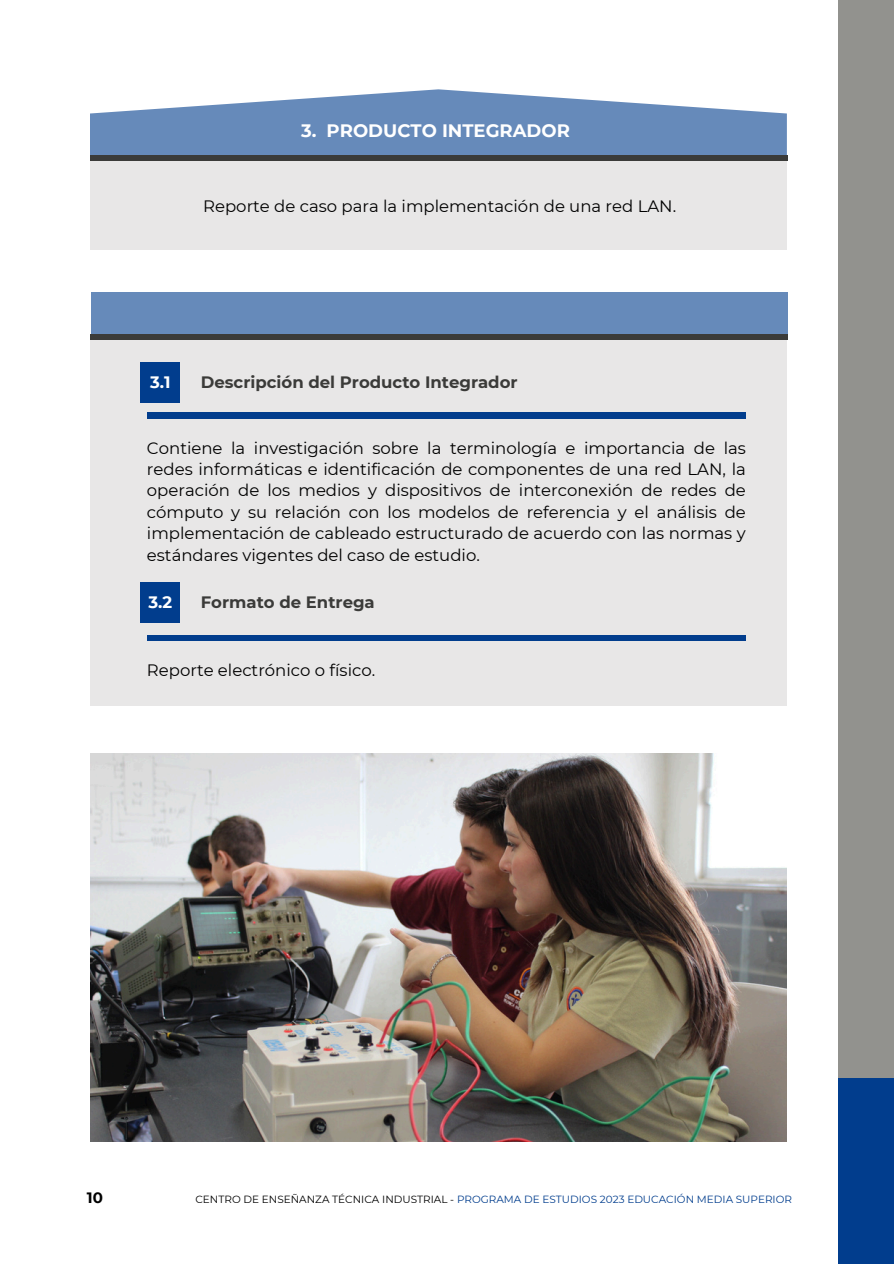
<style>
.page{position:relative;width:894px;height:1264px;background:#fff}
.page>*{position:absolute;margin:0;border:0;box-sizing:border-box;transform-origin:0 0}
.t1{font:700 18px "Montserrat";color:#fff}
.t2{font:16.5px/21.3px "Montserrat";color:#000;text-align:justify}
.t3{font:700 16.5px "Montserrat";color:#3b3b39}
.t4{font:700 16.5px "Montserrat";color:#fff}
.t5{font:700 15px "Montserrat";color:#000}
.t6{font:10.5px "Montserrat";color:#013d8d}
.s1{color:#000}
</style>
<div class="page">
<div style="left:91px;top:339px;width:695px;height:367px;background:#e8e7e7"></div>
<div style="left:140px;top:362px;width:40px;height:40px;background:#013d8d"></div>
<div style="left:140px;top:582px;width:40px;height:41px;background:#013d8d"></div>
<div style="left:91px;top:292px;width:696px;height:47px;background:#668aba"></div>
<div style="left:147px;top:411px;width:598px;height:7px;background:#013d8d"></div>
<div style="left:147px;top:635px;width:598px;height:6px;background:#013d8d"></div>
<div style="left:91px;top:334px;width:696px;height:6px;background:#3b3b39"></div>
<svg style="left:90px;top:89px;width:696px;height:66px;fill:#668aba"></svg>
<div style="left:90px;top:155px;width:696px;height:95px;background:#e8e7e7"></div>
<div style="left:91px;top:156px;width:696px;height:5px;background:#3b3b39"></div>
<div style="left:838px;top:0;width:55px;height:1082px;background:#92928e"></div>
<div style="left:838px;top:1078px;width:55px;height:185px;background:#013d8d"></div>
<img style="left:91px;top:753px;width:695px;height:388px">
<h3 class="t1" style="left:301px;top:120px;width:270px">3. PRODUCTO INTEGRADOR</h3>
<p class="t2" style="left:203px;top:195px;width:474px">Reporte de caso para la implementación de una red LAN.</p>
<h2 class="t4" style="left:150px;top:372px;width:22px">3.1</h2>
<h3 class="t3" style="left:201px;top:372px;width:318px">Descripción del Producto Integrador</h3>
<h2 class="t2" style="left:147px;top:437px;width:600px">Contiene la investigación sobre la terminología e importancia de las redes informáticas e identificación de componentes de una red LAN, la operación de los medios y dispositivos de interconexión de redes de cómputo y su relación con los modelos de referencia y el análisis de implementación de cableado estructurado de acuerdo con las normas y estándares vigentes del caso de estudio.</h2>
<h3 class="t4" style="left:148px;top:592px;width:25px">3.2</h3>
<h2 class="t3" style="left:201px;top:592px;width:175px">Formato de Entrega</h2>
<h2 class="t2" style="left:147px;top:659px;width:230px">Reporte electrónico o físico.</h2>
<p class="t5" style="left:87px;top:1187px;width:18px">10</p>
<p class="t6" style="left:195px;top:1193px;width:598px"><span class="s1">CENTRO DE ENSEÑANZA TÉCNICA INDUSTRIAL -</span> PROGRAMA DE ESTUDIOS 2023 EDUCACIÓN MEDIA SUPERIOR</p>
</div>
